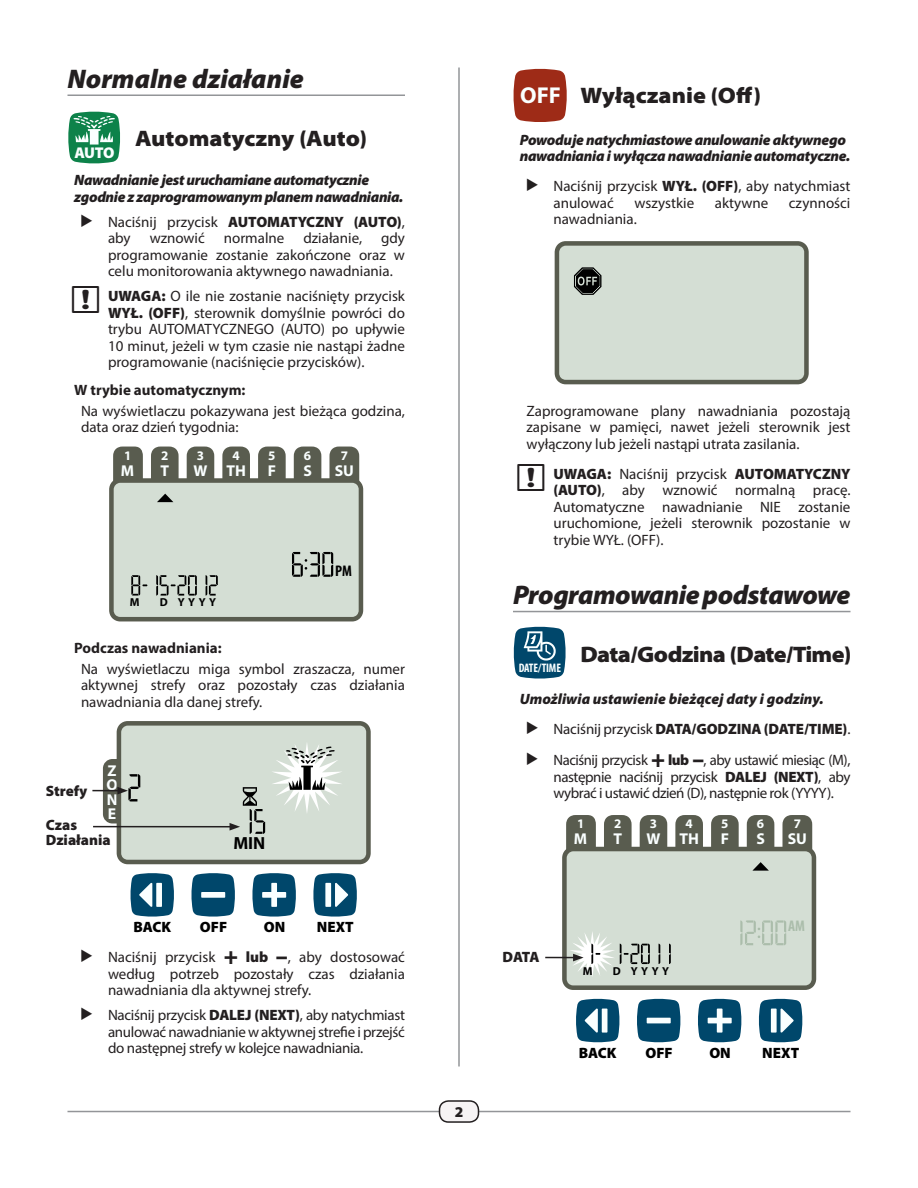
<style>
.page{position:relative;width:918px;height:1188px;background:#fff}
.page>*{position:absolute;margin:0;border:0;box-sizing:border-box;transform-origin:0 0}
.a3-------_Section_Ti{font:italic 900 27px "Myriad Pro";letter-spacing:-.015em;color:#231f20}
.t1{font:700 23.1px "Myriad Pro";color:#faffff}
.b1-------_Sub-sectio{font:900 semi-expanded 22.5px "Myriad Pro";letter-spacing:-.02em;color:#231f20}
.b1-------_Sub-sectio-2{font:900 semi-expanded 22.5px "Myriad Pro";color:#231f20}
.t2{font:700 17.55px "Myriad Pro";color:#000}
.t3{font:700 15.75px/14.2px "Myriad Pro";color:#faffff;text-align:justify}
.t4{font:900 15.6px "Myriad Pro";color:#faffff}
.t5{font:700 condensed 15.45px "Myriad Pro";color:#000}
.t6{font:700 condensed 15.45px "Myriad Pro";color:#abbdab}
.t7{font:15px/16.5px "Myriad Pro";color:#231f20;text-align:justify}
.f3-------_Byline_ind{font:italic 900 15px/16.5px "Myriad Pro";letter-spacing:-.02em;color:#231f20}
.Page_Number{font:900 15px/15px "Myriad Pro";letter-spacing:-.01em;color:#231f20}
.f4-------_Paragraph{font:700 15px "Myriad Pro";color:#231f20}
.f3-------_Byline_ind-2{font:italic 900 15px "Myriad Pro";color:#231f20}
.t8{font:900 15px "Myriad Pro";color:#000}
.t9{font:700 13.05px "Myriad Pro";color:#faffff}
.t10{font:700 condensed 12.45px "Myriad Pro";letter-spacing:-.015em;color:#faffff;scale:.95 1}
.t11{font:700 11.55px "Myriad Pro";letter-spacing:.305em;color:#000}
.s1{font-weight:900}
.s2{font-weight:900;font-size:24px}
.s3{font-weight:400}
</style>
<div class="page">
<hr style="left:68px;top:1111px;width:782px;height:1px;background:#939598">
<div style="left:440px;top:1101px;width:38px;height:21px;background:#f6f3f4;border-radius:9px"></div>
<div style="left:439px;top:1100px;width:40px;height:23px;border:2px solid #231f20;border-radius:9px"></div>
<hr style="left:458px;top:68px;width:2px;height:998px;background:#939598">
<hr style="left:68px;top:94px;width:337px;height:2px;background:#939598">
<svg style="left:68px;top:111px;width:52px;height:53px"></svg>
<svg style="left:109px;top:447px;width:254px;height:174px;background:#b7bfb5"></svg>
<svg style="left:130px;top:873px;width:44px;height:44px"></svg>
<svg style="left:313px;top:873px;width:44px;height:44px"></svg>
<svg style="left:252px;top:873px;width:44px;height:44px"></svg>
<svg style="left:191px;top:873px;width:44px;height:44px;background:#1b5a7a"></svg>
<div style="left:201px;top:892px;width:24px;height:6px;background:#faffff"></div>
<svg style="left:92px;top:721px;width:279px;height:143px;background:#c6cec5"></svg>
<hr style="left:513px;top:611px;width:337px;height:1px;background:#939598">
<svg style="left:513px;top:68px;width:54px;height:54px;background:#a7402e"></svg>
<svg style="left:555px;top:241px;width:254px;height:143px;background:#c5cfc4"></svg>
<svg style="left:513px;top:627px;width:53px;height:52px;background:#346d89"></svg>
<svg style="left:576px;top:998px;width:44px;height:45px"></svg>
<svg style="left:758px;top:998px;width:45px;height:45px"></svg>
<svg style="left:698px;top:998px;width:44px;height:45px"></svg>
<svg style="left:637px;top:998px;width:44px;height:45px;background:#22607f"></svg>
<div style="left:647px;top:1018px;width:24px;height:5px;background:#faffff"></div>
<hr style="left:545px;top:957px;width:30px;height:1px;background:#231f20">
<svg style="left:562px;top:815px;width:254px;height:175px;background:#b9c1b7"></svg>
<p class="a3-------_Section_Ti" style="left:68px;top:64px;width:238px">Normalne działanie</p>
<p class="b1-------_Sub-sectio" style="left:135px;top:125px;width:234px">Automatyczny (Auto)</p>
<p class="f3-------_Byline_ind" style="left:74px;top:172px;width:331px">Nawadnianie jest uruchamiane automatycznie zgodnie z zaprogramowanym planem nawadniania.</p>
<p class="t7" style="left:108px;top:213px;width:299px">Naciśnij przycisk <span class="s1">AUTOMATYCZNY (AUTO)</span>, aby</p>
<p class="t4" style="left:75px;top:144px;width:41px">AUTO</p>
<p class="t7" style="left:108px;top:230px;width:298px;text-indent:273px">gdy programowanie zostanie zakończone oraz w celu monitorowania aktywnego nawadniania.</p>
<p class="t7" style="left:108px;top:288px;width:299px"><span class="s1">UWAGA:</span> O ile nie zostanie naciśnięty przycisk <span class="s1">WYŁ. (OFF)</span>, sterownik domyślnie powróci do trybu AUTOMATYCZNEGO (AUTO) po upływie 10 minut, jeżeli w tym czasie nie nastąpi żadne programowanie (naciśnięcie przycisków).</p>
<p class="f4-------_Paragraph" style="left:74px;top:380px;width:173px">W trybie automatycznym:</p>
<p class="t7" style="left:81px;top:402px;width:326px">Na wyświetlaczu pokazywana jest bieżąca godzina, data oraz dzień tygodnia:</p>
<p class="t3" style="left:160px;top:463px;width:10px">T</p>
<p class="t7" style="left:150px;top:230px;width:57px">wznowić</p>
<p class="t7" style="left:224px;top:230px;width:62px">normalne</p>
<p class="t7" style="left:303px;top:230px;width:60px">działanie,</p>
<p class="t9" style="left:161px;top:448px;width:9px">2</p>
<p class="t9" style="left:197px;top:448px;width:9px">3</p>
<p class="t9" style="left:304px;top:448px;width:9px">6</p>
<p class="t9" style="left:124px;top:448px;width:9px">1</p>
<p class="t9" style="left:233px;top:448px;width:9px">4</p>
<p class="t9" style="left:268px;top:448px;width:9px">5</p>
<p class="t9" style="left:341px;top:448px;width:9px">7</p>
<p class="t3" style="left:303px;top:463px;width:10px">S</p>
<p class="t3" style="left:335px;top:463px;width:21px">SU</p>
<p class="t3" style="left:121px;top:463px;width:15px">M</p>
<p class="t3" style="left:194px;top:463px;width:15px">W</p>
<p class="t3" style="left:227px;top:463px;width:21px">TH</p>
<p class="t3" style="left:268px;top:463px;width:10px">F</p>
<p class="t11" style="left:130px;top:595px;width:11px">M</p>
<p class="t11" style="left:160px;top:595px;width:58px">D YYYY</p>
<p class="t5" style="left:335px;top:561px;width:18px">PM</p>
<p class="f4-------_Paragraph" style="left:74px;top:638px;width:149px">Podczas nawadniania:</p>
<p class="t7" style="left:81px;top:660px;width:326px">Na wyświetlaczu miga symbol zraszacza, numer aktywnej strefy oraz pozostały czas działania nawadniania dla danej strefy.</p>
<p class="t3" style="left:107px;top:764px;width:13px">Z O N E</p>
<p class="Page_Number" style="left:46px;top:783px;width:43px">Strefy</p>
<p class="Page_Number" style="left:46px;top:818px;width:66px">Czas<br>Działania</p>
<p class="t2" style="left:233px;top:833px;width:34px">MIN</p>
<p class="t8" style="left:133px;top:918px;width:39px">BACK</p>
<p class="t8" style="left:200px;top:918px;width:29px">OFF</p>
<p class="t8" style="left:264px;top:918px;width:23px">ON</p>
<p class="t8" style="left:317px;top:918px;width:38px">NEXT</p>
<p class="t7" style="left:108px;top:949px;width:299px">Naciśnij przycisk <span class="s2">+</span> <span class="s1">lub</span> <span class="s2">–</span>, aby dostosować według potrzeb pozostały czas działania nawadniania dla aktywnej strefy.</p>
<p class="t7" style="left:108px;top:1007px;width:298px">Naciśnij przycisk <span class="s1">DALEJ (NEXT)</span>, aby natychmiast anulować nawadnianie w aktywnej strefie i przejść do następnej strefy w kolejce nawadniania.</p>
<p class="t1" style="left:520px;top:82px;width:42px">OFF</p>
<p class="b1-------_Sub-sectio-2" style="left:580px;top:82px;width:182px">Wyłączanie (Off)</p>
<p class="f3-------_Byline_ind" style="left:520px;top:132px;width:332px">Powoduje natychmiastowe anulowanie aktywnego nawadniania i wyłącza nawadnianie automatyczne.</p>
<p class="t7" style="left:554px;top:178px;width:298px">Naciśnij przycisk <span class="s1">WYŁ. (OFF)</span>, aby natychmiast anulować</p>
<p class="t7" style="left:634px;top:194px;width:61px">wszystkie</p>
<p class="t7" style="left:715px;top:194px;width:55px">aktywne</p>
<p class="t7" style="left:789px;top:194px;width:63px">czynności</p>
<p class="t7" style="left:554px;top:211px;width:85px">nawadniania.</p>
<p class="Page_Number" style="left:455px;top:1105px;width:10px">2</p>
<p class="t7" style="left:526px;top:402px;width:326px">Zaprogramowane plany nawadniania pozostają zapisane w pamięci, nawet jeżeli sterownik jest wyłączony lub jeżeli nastąpi utrata zasilania.</p>
<p class="t7" style="left:554px;top:465px;width:298px"><span class="s1">UWAGA:</span> Naciśnij przycisk <span class="s1">AUTOMATYCZNY (AUTO)</span>, aby wznowić normalną pracę.<br>Automatyczne nawadnianie NIE zostanie uruchomione, jeżeli sterownik pozostanie w trybie WYŁ. (OFF).</p>
<p class="a3-------_Section_Ti" style="left:513px;top:580px;width:339px">Programowanie podstawowe</p>
<p class="t8" style="left:571px;top:438px;width:39px">BACK</p>
<p class="t8" style="left:638px;top:438px;width:29px">OFF</p>
<p class="t8" style="left:702px;top:438px;width:23px">ON</p>
<p class="t8" style="left:755px;top:438px;width:38px">NEXT</p>
<p class="b1-------_Sub-sectio" style="left:580px;top:642px;width:273px">Data/Godzina (Date/Time)</p>
<p class="f3-------_Byline_ind-2" style="left:520px;top:690px;width:305px">Umożliwia ustawienie bieżącej daty i godziny.</p>
<p class="Page_Number" style="left:554px;top:721px;width:299px"><span class="s3">Naciśnij przycisk</span> DATA/GODZINA (DATE/TIME)<span class="s3">.</span></p>
<p class="t7" style="left:554px;top:752px;width:299px">Naciśnij przycisk <span class="s2">+</span> <span class="s1">lub</span> <span class="s2">–</span>, aby ustawić miesiąc (M), następnie naciśnij przycisk <span class="s1">DALEJ (NEXT)</span>, aby wybrać i ustawić dzień (D), następnie rok (YYYY).</p>
<p class="t3" style="left:613px;top:831px;width:10px">T</p>
<p class="t10" style="left:519px;top:660px;width:46px">DATE/TIME</p>
<p class="t9" style="left:614px;top:816px;width:9px">2</p>
<p class="t9" style="left:650px;top:816px;width:9px">3</p>
<p class="t9" style="left:757px;top:816px;width:9px">6</p>
<p class="t9" style="left:577px;top:816px;width:9px">1</p>
<p class="t9" style="left:686px;top:816px;width:9px">4</p>
<p class="t9" style="left:721px;top:816px;width:9px">5</p>
<p class="t9" style="left:794px;top:816px;width:9px">7</p>
<p class="t3" style="left:756px;top:831px;width:10px">S</p>
<p class="t3" style="left:788px;top:831px;width:21px">SU</p>
<p class="t3" style="left:574px;top:831px;width:15px">M</p>
<p class="t3" style="left:647px;top:831px;width:15px">W</p>
<p class="t3" style="left:680px;top:831px;width:21px">TH</p>
<p class="t3" style="left:721px;top:831px;width:10px">F</p>
<p class="Page_Number" style="left:503px;top:950px;width:38px">DATA</p>
<p class="t11" style="left:583px;top:964px;width:11px">M</p>
<p class="t11" style="left:613px;top:964px;width:58px">D YYYY</p>
<p class="t6" style="left:788px;top:917px;width:18px">AM</p>
<p class="t8" style="left:579px;top:1044px;width:39px">BACK</p>
<p class="t8" style="left:645px;top:1044px;width:29px">OFF</p>
<p class="t8" style="left:709px;top:1044px;width:23px">ON</p>
<p class="t8" style="left:762px;top:1044px;width:38px">NEXT</p>
</div>
